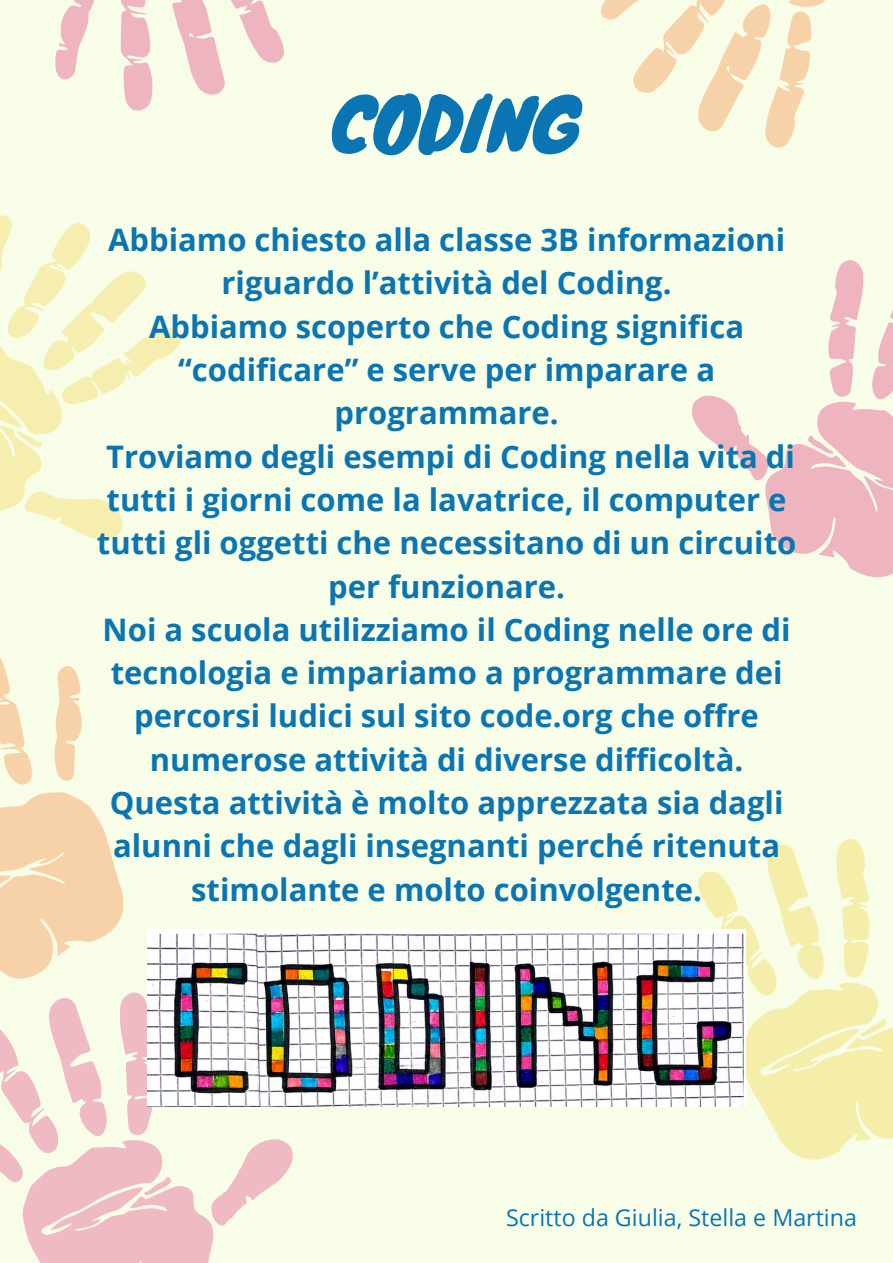
<style>
.page{position:relative;width:893px;height:1263px;background:#f7fde6}
.page>*{position:absolute;margin:0;border:0;box-sizing:border-box;transform-origin:0 0}
.t1{font:72.3px "Knewave";color:#0b75b4}
.t2{font:700 30.97px/43.3px "Open Sans";color:#0b75b4;text-align:center}
.t3{font:23.25px "Open Sans";color:#0b75b4}
</style>
<div class="page">
<svg style="left:0;top:215px;width:181px;height:325px"></svg>
<svg style="left:698px;top:839px;width:195px;height:321px"></svg>
<svg style="left:691px;top:260px;width:202px;height:317px"></svg>
<svg style="left:55px;top:0;width:229px;height:111px"></svg>
<svg style="left:601px;top:0;width:224px;height:148px"></svg>
<svg style="left:0;top:658px;width:293px;height:605px"></svg>
<img style="left:148px;top:929px;width:598px;height:178px">
<h1 class="t1" style="left:331px;top:65px;width:250px">CODING</h1>
<p class="t2" style="left:97px;top:217px;width:701px">Abbiamo chiesto alla classe 3B informazioni riguardo l’attività del Coding.<br>Abbiamo scoperto che Coding significa “codificare” e serve per imparare a programmare.<br>Troviamo degli esempi di Coding nella vita di tutti i giorni come la lavatrice, il computer e tutti gli oggetti che necessitano di un circuito per funzionare.<br>Noi a scuola utilizziamo il Coding nelle ore di tecnologia e impariamo a programmare dei percorsi ludici sul sito code.org che offre numerose attività di diverse difficoltà.<br>Questa attività è molto apprezzata sia dagli alunni che dagli insegnanti perché ritenuta stimolante e molto coinvolgente.</p>
<p class="t3" style="left:506px;top:1201px;width:352px">Scritto da Giulia, Stella e Martina</p>
</div>
